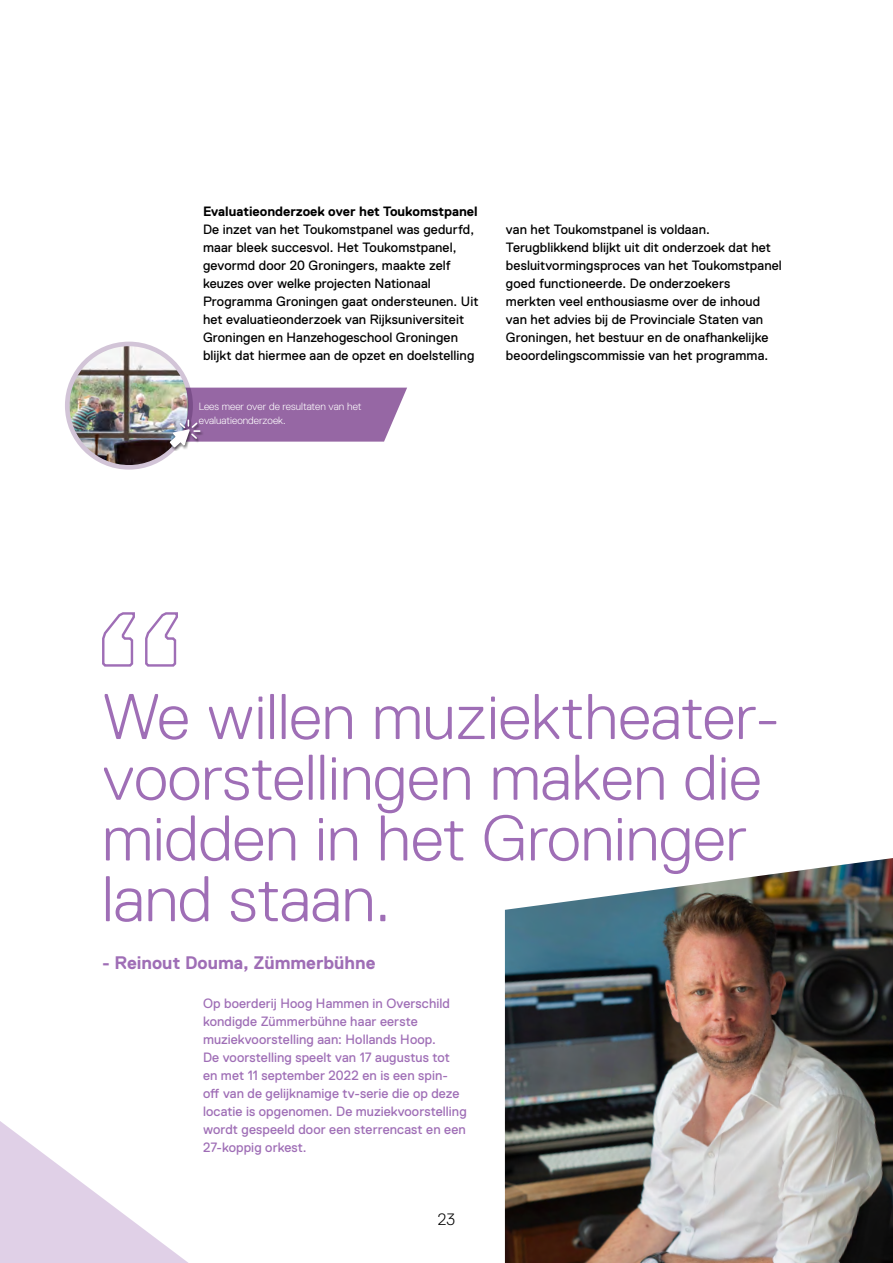
<style>
.page{position:relative;width:893px;height:1263px;background:#fff}
.page>*{position:absolute;margin:0;border:0;box-sizing:border-box;transform-origin:0 0}
.Quote_-_kleiner{font:300 64.35px/60.8px "Replica Std";color:#9f6eb6}
.Quote_-_afzender{font:700 18.15px "Replica Std";color:#9f6eb6}
.t1{font:300 16.35px "Replica Std";color:#000}
.Broodtekst{font:13.5px/18px "Replica Std";letter-spacing:.005em;color:#000}
.Broodtekst-2{font:13.5px/18px "Replica Std";letter-spacing:.005em;color:#9f6eb6}
.Tussenkop_H3{font:700 13.5px "Replica Std";color:#000}
.Voetnoot{font:300 10.5px/13.5px "Replica Std";color:#fff}
</style>
<div class="page">
<svg style="left:0;top:1121px;width:188px;height:142px;fill:#e1d2e8"></svg>
<svg style="left:102px;top:612px;width:76px;height:55px"></svg>
<img style="left:505px;top:858px;width:388px;height:405px">
<div style="left:65px;top:342px;width:128px;height:128px;background:#d2c4d7;border-radius:50%"></div>
<img style="left:70px;top:346px;width:118px;height:119px;border-radius:59px">
<div style="left:169px;top:419px;width:34px;height:32px;background:#000;opacity:.5"></div>
<img style="left:105px;top:388px;width:302px;height:61px">
<h3 class="Tussenkop_H3" style="left:203px;top:204px;width:276px">Evaluatieonderzoek over het Toukomstpanel</h3>
<p class="Broodtekst" style="left:203px;top:220px;width:277px">De inzet van het Toukomstpanel was gedurfd, maar bleek succesvol. Het Toukomstpanel, gevormd door 20 Groningers, maakte zelf keuzes over welke projecten Nationaal Programma Groningen gaat ondersteunen. Uit het evaluatieonderzoek van Rijksuniversiteit Groningen en Hanzehogeschool Groningen blijkt dat hiermee aan de opzet en doelstelling</p>
<p class="Voetnoot" style="left:199px;top:400px;width:164px">Lees meer over de resultaten van het evaluatieonderzoek.</p>
<p class="Broodtekst" style="left:506px;top:220px;width:277px">van het Toukomstpanel is voldaan.<br>Terugblikkend blijkt uit dit onderzoek dat het besluitvormingsproces van het Toukomstpanel goed functioneerde. De onderzoekers merkten veel enthousiasme over de inhoud van het advies bij de Provinciale Staten van Groningen, het bestuur en de onafhankelijke beoordelingscommissie van het programma.</p>
<p class="Quote_-_kleiner" style="left:102px;top:687px;width:680px">We willen muziektheater&shy;voorstellingen maken die midden in het Groninger land staan.</p>
<p class="Quote_-_afzender" style="left:102px;top:952px;width:275px">- Reinout Douma, Zümmerbühne</p>
<p class="Broodtekst-2" style="left:203px;top:994px;width:248px">Op boerderij Hoog Hammen in Overschild kondigde Zümmerbühne haar eerste muziekvoorstelling aan: Hollands Hoop.</p>
<p class="Broodtekst-2" style="left:203px;top:1048px;width:265px">De voorstelling speelt van 17 augustus tot en met 11 september 2022 en is een spin&shy;off van de gelijknamige tv-serie die op deze locatie is opgenomen. De muziekvoorstelling wordt gespeeld door een sterrencast en een 27-koppig orkest.</p>
<p class="t1" style="left:438px;top:1210px;width:19px">23</p>
</div>
